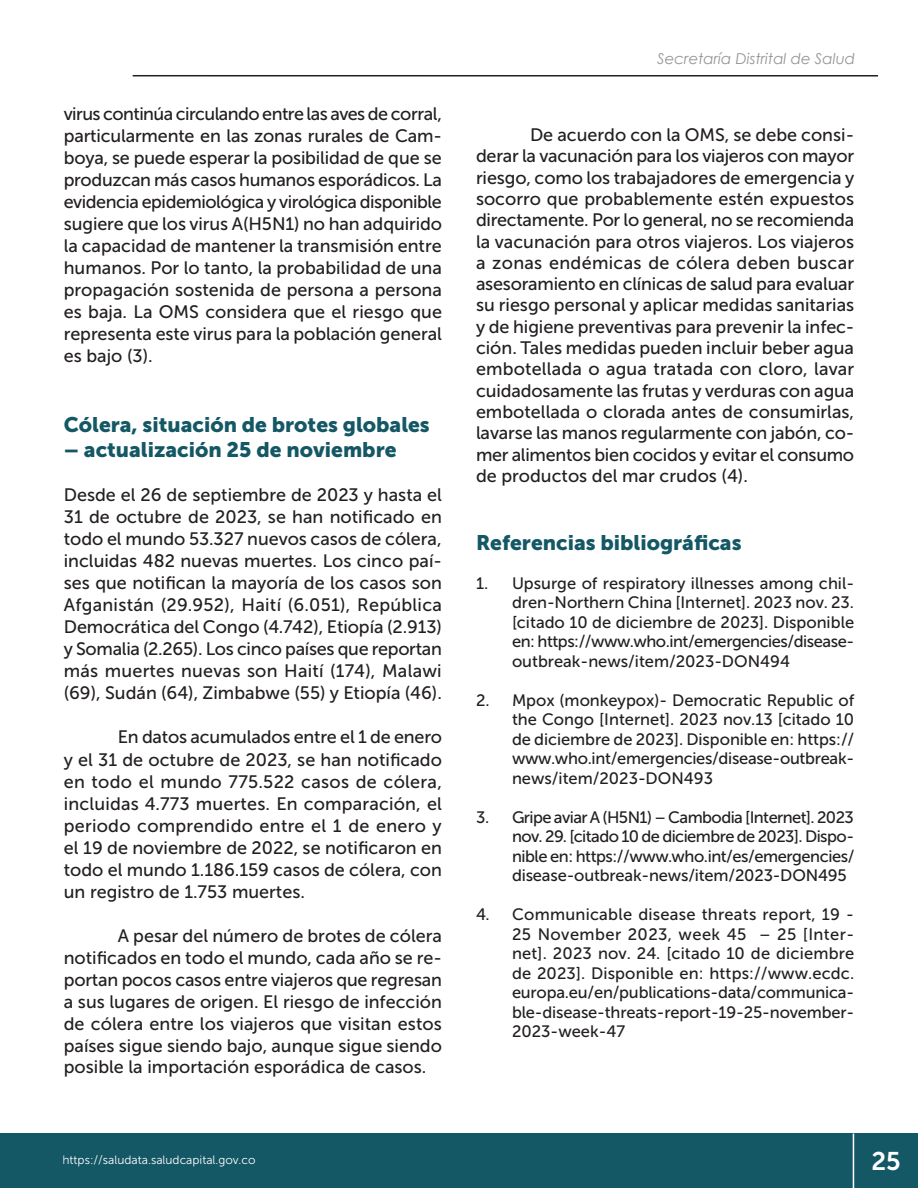
<style>
.page{position:relative;width:918px;height:1188px;background:#fff}
.page>*{position:absolute;margin:0;border:0;box-sizing:border-box;transform-origin:0 0}
.t1{font:25.5px "Museo Sans 700";color:#fff}
.SUBTITULOS{font:21px "Museo Sans 900";color:#145765}
.CUERPO_DE_TEXTO{font:18px/22px "Museo Sans 500";color:#231f20;text-align:justify}
.CUERPO_DE_TEXTO-2{font:16.5px/19.5px "Museo Sans 500";letter-spacing:-.01em;color:#231f20;text-align:justify}
.t2{font:italic 15px "Century Gothic";color:#939598}
.t3{font:12px "Museo Sans 300";color:#fff}
</style>
<div class="page">
<div style="left:0;top:1134px;width:918px;height:54px;background:#145765"></div>
<hr style="left:133px;top:75px;width:745px;height:2px;background:#231f20">
<hr style="left:853px;top:1134px;width:1px;height:54px;background:#fff">
<p class="CUERPO_DE_TEXTO" style="left:64px;top:103px;width:380px">virus continúa circulando entre las aves de corral, particularmente en las zonas rurales de Cam&shy;boya, se puede esperar la posibilidad de que se produzcan más casos humanos esporádicos. La evidencia epidemiológica y virológica disponible sugiere que los virus A(H5N1) no han adquirido la capacidad de mantener la transmisión entre humanos. Por lo tanto, la probabilidad de una propagación sostenida de persona a persona es baja. La OMS considera que el riesgo que representa este virus para la población general es bajo (3).</p>
<p class="SUBTITULOS" style="left:64px;top:412px;width:368px">Cólera, situación de brotes globales</p>
<p class="SUBTITULOS" style="left:64px;top:438px;width:334px">– actualización 25 de noviembre</p>
<p class="CUERPO_DE_TEXTO" style="left:64px;top:484px;width:380px">Desde el 26 de septiembre de 2023 y hasta el 31 de octubre de 2023, se han notificado en todo el mundo 53.327 nuevos casos de cólera, incluidas 482 nuevas muertes. Los cinco paí&shy;ses que notifican la mayoría de los casos son Afganistán (29.952), Haití (6.051), República Democrática del Congo (4.742), Etiopía (2.913) y Somalia (2.265). Los cinco países que reportan más muertes nuevas son Haití (174), Malawi (69), Sudán (64), Zimbabwe (55) y Etiopía (46).</p>
<p class="CUERPO_DE_TEXTO" style="left:64px;top:726px;width:380px;text-indent:54px">En datos acumulados entre el 1 de enero y el 31 de octubre de 2023, se han notificado en todo el mundo 775.522 casos de cólera, incluidas 4.773 muertes. En comparación, el periodo comprendido entre el 1 de enero y el 19 de noviembre de 2022, se notificaron en todo el mundo 1.186.159 casos de cólera, con un registro de 1.753 muertes.</p>
<p class="CUERPO_DE_TEXTO" style="left:64px;top:925px;width:380px;text-indent:54px">A pesar del número de brotes de cólera notificados en todo el mundo, cada año se re&shy;portan pocos casos entre viajeros que regresan a sus lugares de origen. El riesgo de infección de cólera entre los viajeros que visitan estos países sigue siendo bajo, aunque sigue siendo posible la importación esporádica de casos.</p>
<p class="t2" style="left:657px;top:48px;width:199px">Secretaría Distrital de Salud</p>
<p class="CUERPO_DE_TEXTO" style="left:476px;top:124px;width:380px;line-height:21.3px;text-indent:54px">De acuerdo con la OMS, se debe consi&shy;derar la vacunación para los viajeros con mayor riesgo, como los trabajadores de emergencia y socorro que probablemente estén expuestos directamente. Por lo general, no se recomienda la vacunación para otros viajeros. Los viajeros a zonas endémicas de cólera deben buscar asesoramiento en clínicas de salud para evaluar su riesgo personal y aplicar medidas sanitarias y de higiene preventivas para prevenir la infec&shy;ción. Tales medidas pueden incluir beber agua embotellada o agua tratada con cloro, lavar cuidadosamente las frutas y verduras con agua embotellada o clorada antes de consumirlas, lavarse las manos regularmente con jabón, co&shy;mer alimentos bien cocidos y evitar el consumo de productos del mar crudos (4).</p>
<p class="SUBTITULOS" style="left:476px;top:530px;width:267px">Referencias bibliográficas</p>
<p class="CUERPO_DE_TEXTO-2" style="left:512px;top:574px;width:344px;text-indent:-36px">1. Upsurge of respiratory illnesses among chil&shy;dren-Northern China [Internet]. 2023 nov. 23. [citado 10 de diciembre de 2023]. Disponible en: https://www.who.int/emergencies/disease&shy;outbreak-news/item/2023-DON494</p>
<p class="CUERPO_DE_TEXTO-2" style="left:512px;top:691px;width:344px;text-indent:-36px">2. Mpox (monkeypox)- Democratic Republic of the Congo [Internet]. 2023 nov.13 [citado 10 de diciembre de 2023]. Disponible en: https:// www.who.int/emergencies/disease-outbreak&shy;news/item/2023-DON493</p>
<p class="CUERPO_DE_TEXTO-2" style="left:512px;top:808px;width:344px;text-indent:-36px">3. Gripe aviar A (H5N1) – Cambodia [Internet]. 2023 nov. 29. [citado 10 de diciembre de 2023]. Dispo&shy;nible en: https://www.who.int/es/emergencies/ disease-outbreak-news/item/2023-DON495</p>
<p class="CUERPO_DE_TEXTO-2" style="left:512px;top:905px;width:344px;text-indent:-36px">4. Communicable disease threats report, 19 - 25 November 2023, week 45 – 25 [Inter&shy;net]. 2023 nov. 24. [citado 10 de diciembre de 2023]. Disponible en: https://www.ecdc. europa.eu/en/publications-data/communica&shy;ble-disease-threats-report-19-25-november-2023-week-47</p>
<p class="t3" style="left:63px;top:1153px;width:195px">https://saludata.saludcapital.gov.co</p>
<h1 class="t1" style="left:871px;top:1147px;width:31px">25</h1>
</div>
